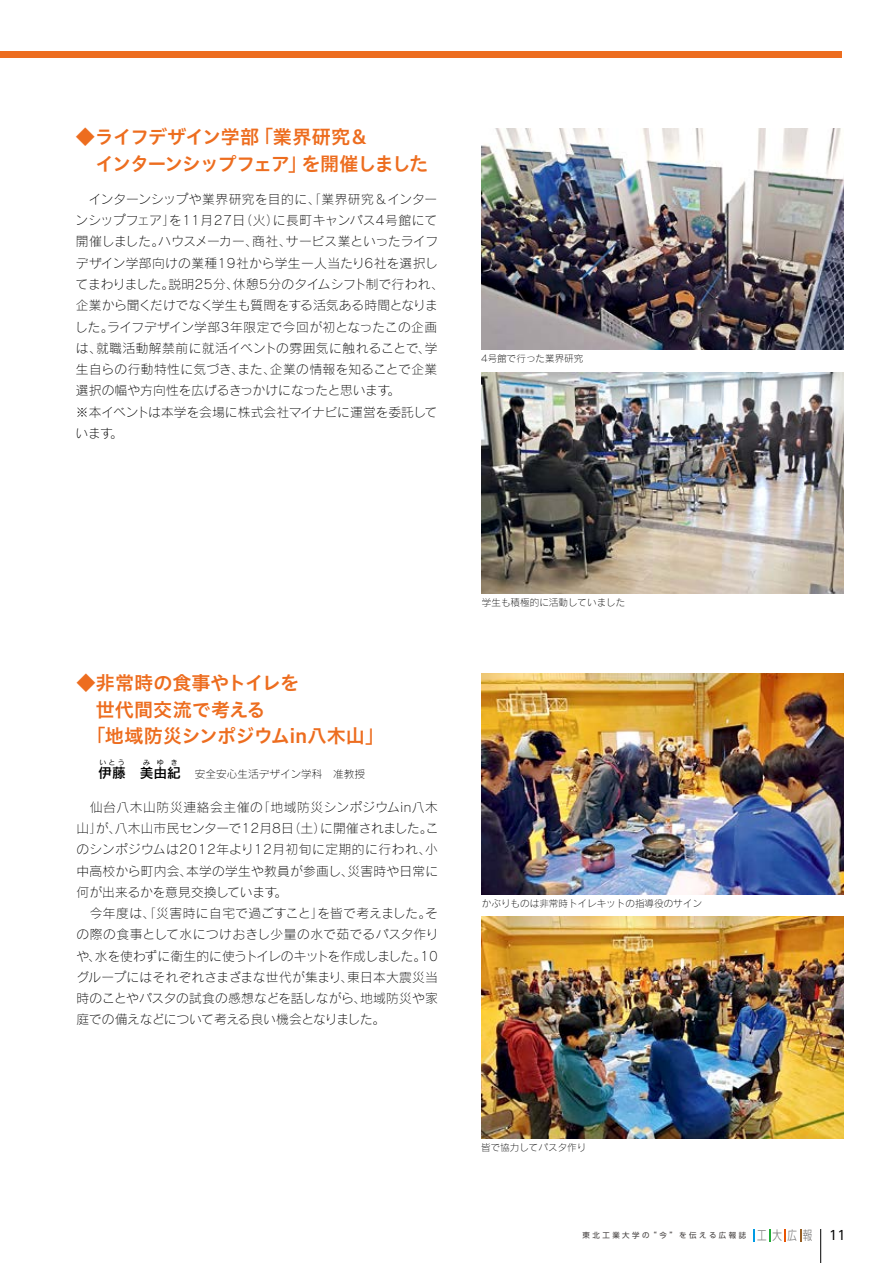
<style>
.page{position:relative;width:893px;height:1263px;background:#fff}
.page>*{position:absolute;margin:0;border:0;box-sizing:border-box;transform-origin:0 0}
.t1{font:19.2px/26.5px "Hiragino UD Sans Std W6";letter-spacing:-.065em;color:#ed6d1f}
.t2{font:19.2px "Hiragino UD Sans Std W6";letter-spacing:-.03em;color:#ed6d1f}
.t3{font:19.2px "Hiragino UD Sans Std W6";letter-spacing:-.01em;color:#ed6d1f}
.t4{font:19.2px "Hiragino UD Sans Std W6";color:#ed6d1f}
.t5{font:13.8px "Rodin Pro DB";color:#000}
.t6{font:12.75px/21.3px "Rodin Pro L";letter-spacing:.01em;color:#000}
.t7{font:12.75px "UD Shin Go Pro";color:#000}
.t8{font:10.65px "Rodin Pro L";color:#000}
.t9{font:9.6px "Rodin Pro L";color:#000}
.t10{font:7.5px "UD Shin Go Pro";letter-spacing:.335em;color:#3e3a39}
.t11{font:6.9px "Rodin Pro DB";letter-spacing:.665em;color:#000}
.s1{font-family:"Rodin Pro DB";font-size:13.8px}
.s2{font-weight:300;font-size:12.75px;color:#727171}
</style>
<div class="page">
<hr style="left:820px;top:1229px;width:1px;height:34px;background:#000">
<svg style="left:753px;top:1229px;width:2px;height:13px"></svg>
<svg style="left:769px;top:1229px;width:1px;height:13px"></svg>
<svg style="left:784px;top:1229px;width:1px;height:13px"></svg>
<svg style="left:800px;top:1229px;width:1px;height:13px"></svg>
<div style="left:0;top:51px;width:842px;height:6px;background:#ed6d1f"></div>
<img style="left:482px;top:673px;width:361px;height:221px">
<img style="left:482px;top:917px;width:361px;height:221px">
<img style="left:482px;top:128px;width:361px;height:221px">
<img style="left:482px;top:372px;width:361px;height:221px">
<h1 class="t1" style="left:76px;top:123px;width:354px">◆ライフデザイン学部「業界研究＆<br>　インターンシップフェア」を開催しました</h1>
<p class="t6" style="left:75px;top:188px;width:370px">　インターンシップや業界研究を目的に、「業界研究＆インターンシップフェア」を11月27日（火）に長町キャンパス4号館にて開催しました。ハウスメーカー、商社、サービス業といったライフデザイン学部向けの業種19社から学生一人当たり6社を選択してまわりました。説明25分、休憩5分のタイムシフト制で行われ、企業から聞くだけでなく学生も質問をする活気ある時間となりました。ライフデザイン学部3年限定で今回が初となったこの企画は、就職活動解禁前に就活イベントの雰囲気に触れることで、学生自らの行動特性に気づき、また、企業の情報を知ることで企業選択の幅や方向性を広げるきっかけになったと思います。<br>※本イベントは本学を会場に株式会社マイナビに運営を委託しています。</p>
<p class="t9" style="left:481px;top:352px;width:104px">4号館で行った業界研究</p>
<h1 class="t3" style="left:77px;top:668px;width:224px">◆非常時の食事やトイレを</h1>
<h1 class="t4" style="left:77px;top:695px;width:191px">　世代間交流で考える</h1>
<h1 class="t2" style="left:87px;top:721px;width:299px">「地域防災シンポジウムin八木山」</h1>
<p class="t11" style="left:99px;top:758px;width:27px">いとう</p>
<p class="t11" style="left:143px;top:758px;width:36px">みゆき</p>
<p class="t8" style="left:153px;top:767px;width:213px"><span class="s1">由紀　</span>安全安心生活デザイン学科　准教授</p>
<p class="t5" style="left:98px;top:764px;width:57px">伊藤　美</p>
<p class="t6" style="left:77px;top:796px;width:364px">　仙台八木山防災連絡会主催の「地域防災シンポジウムin八木山」が、八木山市民センターで12月8日（土）に開催されました。このシンポジウムは2012年より12月初旬に定期的に行われ、小中高校から町内会、本学の学生や教員が参画し、災害時や日常に何が出来るかを意見交換しています。<br>　今年度は、「災害時に自宅で過ごすこと」を皆で考えました。その際の食事として水につけおきし少量の水で茹でるパスタ作りや、水を使わずに衛生的に使うトイレのキットを作成しました。10グループにはそれぞれさまざまな世代が集まり、東日本大震災当時のことやパスタの試食の感想などを話しながら、地域防災や家庭での備えなどについて考える良い機会となりました。</p>
<p class="t9" style="left:482px;top:596px;width:145px">学生も積極的に活動していました</p>
<p class="t9" style="left:482px;top:897px;width:222px">かぶりものは非常時トイレキットの指導役のサイン</p>
<p class="t9" style="left:481px;top:1141px;width:107px">皆で協力してパスタ作り</p>
<p class="t10" style="left:583px;top:1229px;width:231px">東北工業大学の“今”を伝える広報誌 <span class="s2">工 大広報</span></p>
<p class="t7" style="left:829px;top:1225px;width:18px">11</p>
</div>
